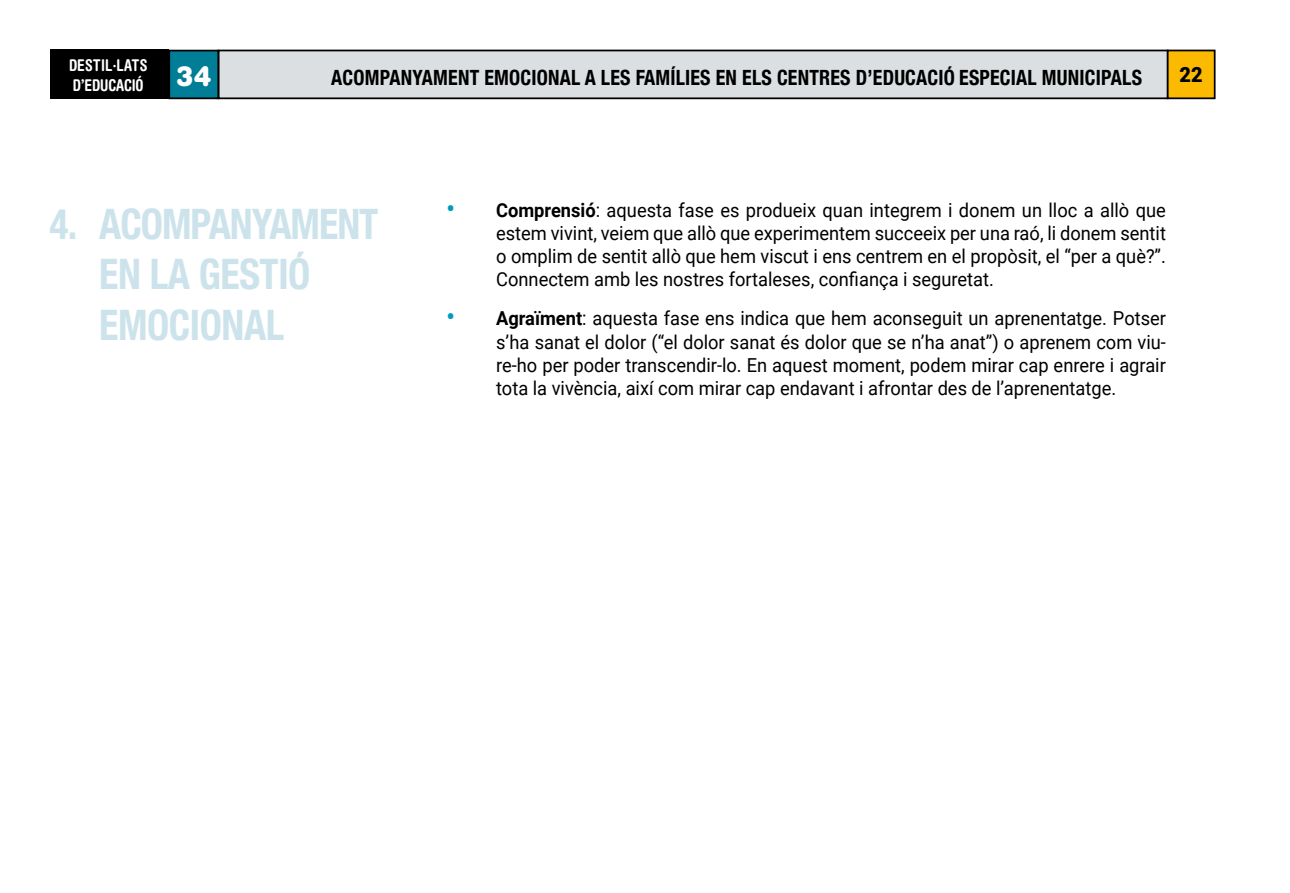
<style>
.page{position:relative;width:1290px;height:893px;background:#fff}
.page>*{position:absolute;margin:0;border:0;box-sizing:border-box;transform-origin:0 0}
.t1{font:700 condensed 42px/50.4px "Helvetica Neue";letter-spacing:-.01em;color:#cde3eb;scale:.95 1}
.t2{font:700 condensed 21px "Helvetica Neue";letter-spacing:.01em;color:#000;scale:.95 1}
.t3{font:900 21px "Roboto";color:#000;scale:.95 1}
.t4{font:19.25px/23.1px "Roboto";color:#000;text-align:justify;scale:.95 1}
.t5{font:700 condensed 16.28px/19.4px "Helvetica Rounded";letter-spacing:-.005em;color:#fff;scale:.95 1}
.s1{font-weight:700;font-size:24.5px;color:#009cbc}
.s2{font-weight:700}
</style>
<div class="page">
<div style="left:219px;top:50px;width:948px;height:48px;background:#dbdfe1"></div>
<div style="left:218px;top:50px;width:950px;height:49px;border:2px solid #000"></div>
<div style="left:1167px;top:50px;width:47px;height:48px;background:#fbba00"></div>
<div style="left:1167px;top:50px;width:48px;height:49px;border:2px solid #000"></div>
<div style="left:50px;top:50px;width:119px;height:49px;background:#000"></div>
<div style="left:169px;top:51px;width:49px;height:47px;background:#007e97"></div>
<div style="left:168px;top:50px;width:51px;height:49px;border:2px solid #000"></div>
<p class="t5" style="left:69px;top:55px;width:151px">DESTIL·LATS<br>D’EDUCACIÓ <sup>34</sup></p>
<p class="t2" style="left:331px;top:60px;width:855px">ACOMPANYAMENT EMOCIONAL A LES FAMÍLIES EN ELS CENTRES D’EDUCACIÓ ESPECIAL MUNICIPALS</p>
<p class="t3" style="left:1179px;top:60px;width:26px">22</p>
<h1 class="t1" style="left:99px;top:196px;width:295px;text-indent:-50px">4. ACOMPANYAMENT<br>EN LA GESTIÓ<br>EMOCIONAL</h1>
<p class="t4" style="left:496px;top:198px;width:706px;text-indent:-50px"><span class="s1">•</span> <span class="s2">Comprensió</span>: aquesta fase es produeix quan integrem i donem un lloc a allò que estem vivint, veiem que allò que experimentem succeeix per una raó, li donem sentit o omplim de sentit allò que hem viscut i ens centrem en el propòsit, el “per a què?”.<br>Connectem amb les nostres fortaleses, confiança i seguretat.</p>
<p class="t4" style="left:496px;top:306px;width:707px;text-indent:-50px"><span class="s1">•</span> <span class="s2">Agraïment</span>: aquesta fase ens indica que hem aconseguit un aprenentatge. Potser s’ha sanat el dolor (“el dolor sanat és dolor que se n’ha anat”) o aprenem com viu&shy;re-ho per poder transcendir-lo. En aquest moment, podem mirar cap enrere i agrair tota la vivència, així com mirar cap endavant i afrontar des de l’aprenentatge.</p>
</div>
